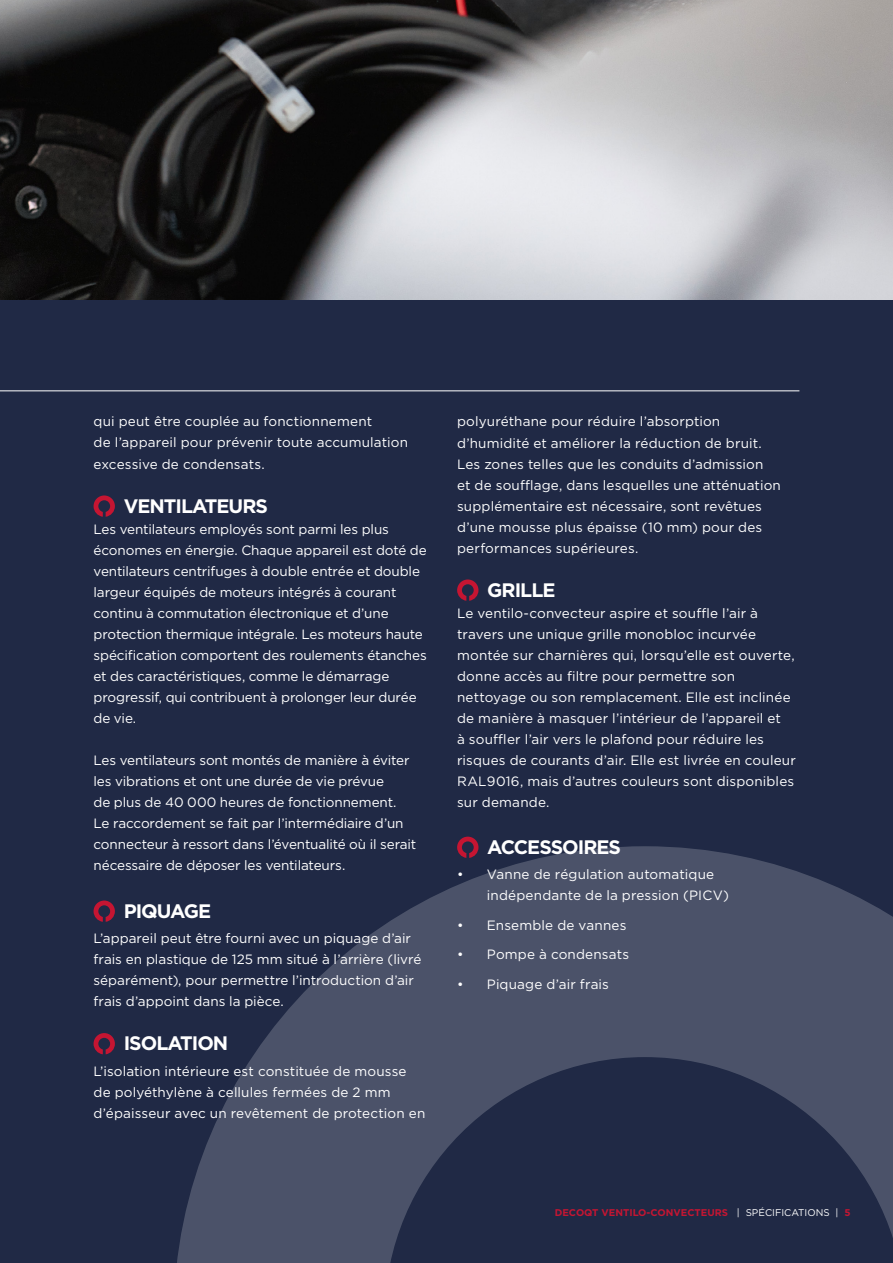
<style>
.page{position:relative;width:893px;height:1263px;background:#202945}
.page>*{position:absolute;margin:0;border:0;box-sizing:border-box;transform-origin:0 0}
.t1{font:700 19.5px "Gotham";letter-spacing:-.05em;color:#fff}
.t2{font:13.5px/21px "Gotham";color:#fff}
.t3{font:700 9.75px "Gotham";color:#c51532}
.s1{font-weight:400;color:#fff}
</style>
<div class="page">
<svg style="left:177px;top:846px;width:716px;height:417px;fill:#4b5269"></svg>
<img style="left:0;top:0;width:893px;height:300px">
<svg style="left:94px;top:495px;width:21px;height:22px"></svg>
<svg style="left:94px;top:900px;width:21px;height:22px"></svg>
<svg style="left:94px;top:1033px;width:21px;height:21px"></svg>
<svg style="left:457px;top:579px;width:21px;height:22px"></svg>
<svg style="left:457px;top:837px;width:21px;height:21px"></svg>
<hr style="left:0;top:390px;width:799px;height:1px;background:#fff">
<p class="t2" style="left:94px;top:411px;width:316px">qui peut être couplée au fonctionnement<br>de l’appareil pour prévenir toute accumulation excessive de condensats.</p>
<h1 class="t1" style="left:124px;top:493px;width:146px">VENTILATEURS</h1>
<p class="t2" style="left:94px;top:518px;width:335px">Les ventilateurs employés sont parmi les plus économes en énergie. Chaque appareil est doté de ventilateurs centrifuges à double entrée et double largeur équipés de moteurs intégrés à courant continu à commutation électronique et d’une protection thermique intégrale. Les moteurs haute spécification comportent des roulements étanches et des caractéristiques, comme le démarrage progressif, qui contribuent à prolonger leur durée de vie.</p>
<p class="t2" style="left:94px;top:749px;width:324px">Les ventilateurs sont montés de manière à éviter les vibrations et ont une durée de vie prévue<br>de plus de 40 000 heures de fonctionnement.<br>Le raccordement se fait par l’intermédiaire d’un connecteur à ressort dans l’éventualité où il serait nécessaire de déposer les ventilateurs.</p>
<h1 class="t1" style="left:124px;top:898px;width:89px">PIQUAGE</h1>
<p class="t2" style="left:94px;top:927px;width:329px">L’appareil peut être fourni avec un piquage d’air frais en plastique de 125 mm situé à l’arrière (livré séparément), pour permettre l’introduction d’air frais d’appoint dans la pièce.</p>
<h1 class="t1" style="left:124px;top:1030px;width:106px">ISOLATION</h1>
<p class="t2" style="left:94px;top:1060px;width:333px">L’isolation intérieure est constituée de mousse de polyéthylène à cellules fermées de 2 mm d’épaisseur avec un revêtement de protection en</p>
<p class="t2" style="left:457px;top:411px;width:325px">polyuréthane pour réduire l’absorption d’humidité et améliorer la réduction de bruit.<br>Les zones telles que les conduits d’admission<br>et de soufflage, dans lesquelles une atténuation supplémentaire est nécessaire, sont revêtues d’une mousse plus épaisse (10 mm) pour des performances supérieures.</p>
<h1 class="t1" style="left:487px;top:577px;width:70px">GRILLE</h1>
<p class="t2" style="left:457px;top:602px;width:340px">Le ventilo-convecteur aspire et souffle l’air à travers une unique grille monobloc incurvée montée sur charnières qui, lorsqu’elle est ouverte, donne accès au filtre pour permettre son nettoyage ou son remplacement. Elle est inclinée de manière à masquer l’intérieur de l’appareil et<br>à souffler l’air vers le plafond pour réduire les risques de courants d’air. Elle est livrée en couleur RAL9016, mais d’autres couleurs sont disponibles sur demande.</p>
<h1 class="t1" style="left:487px;top:834px;width:135px">ACCESSOIRES</h1>
<p class="t2" style="left:487px;top:863px;width:244px;text-indent:-30px">• Vanne de régulation automatique indépendante de la pression (PICV)</p>
<p class="t2" style="left:457px;top:914px;width:171px">• Ensemble de vannes</p>
<p class="t2" style="left:457px;top:943px;width:174px">• Pompe à condensats</p>
<p class="t2" style="left:457px;top:973px;width:153px">• Piquage d’air frais</p>
<p class="t3" style="left:555px;top:1205px;width:297px">DECOQT VENTILO-CONVECTEURS <span class="s1">| SPÉCIFICATIONS |</span> 5</p>
</div>
